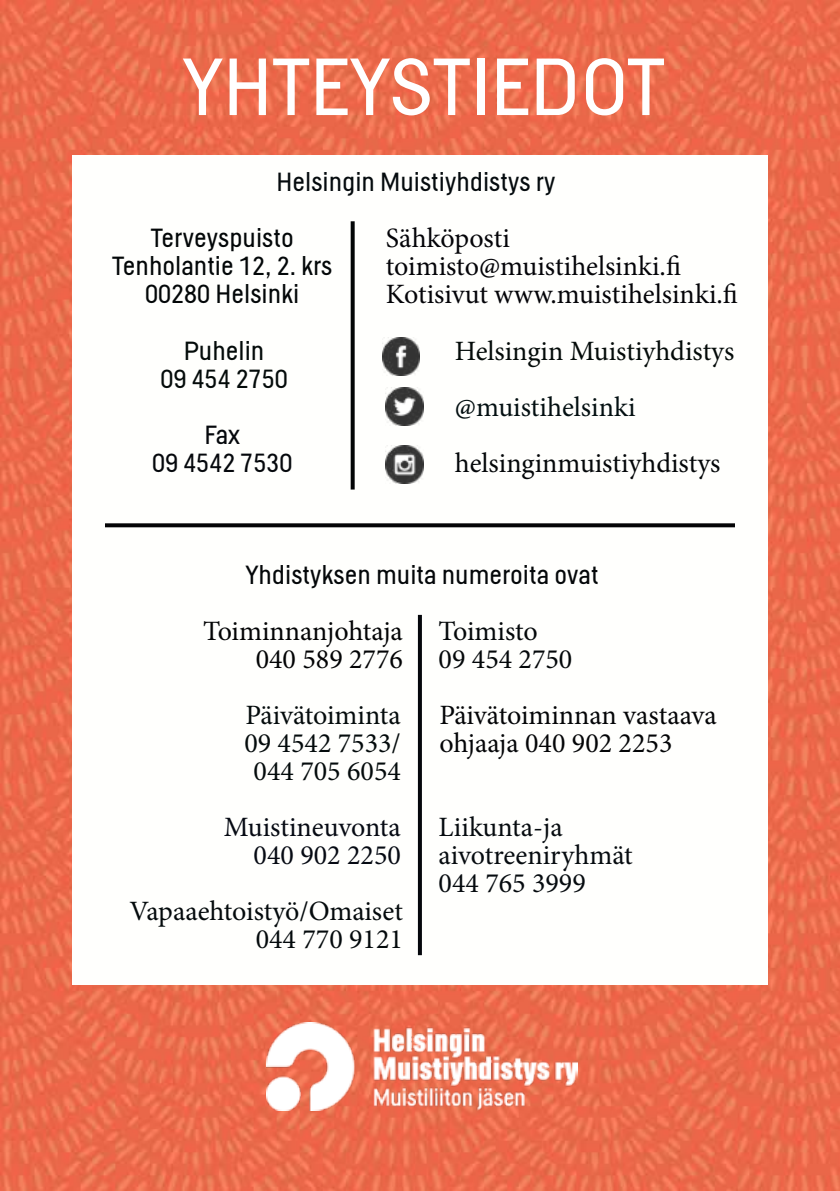
<style>
.page{position:relative;width:840px;height:1191px;background:#fff}
.page>*{position:absolute;margin:0;border:0;box-sizing:border-box;transform-origin:0 0}
.t1{font:80px "Helsinki";color:#fff}
.t2{font:28px/28px "Minion Pro";color:#040408}
.t3{font:28px/28px "Minion Pro";color:#040507}
.t4{font:28px/28px "Minion Pro";color:#060b0f}
.t5{font:28px/28px "Minion Pro";color:#040b0c;text-align:center}
.t6{font:28px/28px "Minion Pro";color:#040a0c;text-align:right}
.t7{font:28px/28px "Minion Pro";color:#030405;text-align:right}
.t8{font:28px/28px "Minion Pro";color:#060a13;text-align:right}
.t9{font:28px "Minion Pro";letter-spacing:-.005em;color:#040b09}
.t10{font:28px "Minion Pro";color:#040709}
.t11{font:28px/28px "Minion Pro";color:#04080a}
.t12{font:28px "Minion Pro";color:#030f11}
.t13{font:26px/28px "Helsinki";color:#030708;text-align:center}
.t14{font:26px "Helsinki";color:#040709}
.t15{font:26px "Helsinki";color:#050b0e}
.t16{font:26px/28px "Helsinki";color:#040b0a;text-align:center}
.t17{font:26px/28px "Helsinki";color:#05080c;text-align:center}
</style>
<div class="page">
<img style="left:0;top:0;width:839px;height:1191px">
<div style="left:72px;top:155px;width:695px;height:830px;background:#fffffd"></div>
<svg style="left:105px;top:523px;width:629px;height:4px;fill:#040406"></svg>
<svg style="left:350px;top:221px;width:4px;height:268px"></svg>
<svg style="left:417px;top:615px;width:4px;height:340px"></svg>
<img style="left:386px;top:446px;width:37px;height:37px">
<img style="left:382px;top:337px;width:38px;height:38px">
<img style="left:386px;top:388px;width:37px;height:37px">
<img style="left:267px;top:1022px;width:309px;height:88px">
<h1 class="t1" style="left:182px;top:38px;width:483px">YHTEYSTIEDOT</h1>
<p class="t15" style="left:276px;top:166px;width:280px">Helsingin Muistiyhdistys ry</p>
<p class="t13" style="left:112px;top:223px;width:221px">Terveyspuisto<br>Tenholantie 12, 2. krs<br>00280 Helsinki</p>
<p class="t16" style="left:160px;top:335px;width:129px">Puhelin<br>09 454 2750</p>
<p class="t17" style="left:152px;top:419px;width:142px">Fax<br>09 4542 7530</p>
<p class="t2" style="left:386px;top:225px;width:353px">Sähköposti toimisto@muistihelsinki.fi<br>Kotisivut www.muistihelsinki.fi</p>
<p class="t9" style="left:454px;top:332px;width:281px">Helsingin Muistiyhdistys</p>
<p class="t12" style="left:454px;top:388px;width:182px">@muistihelsinki</p>
<p class="t10" style="left:454px;top:444px;width:267px">helsinginmuistiyhdistys</p>
<p class="t14" style="left:245px;top:558px;width:354px">Yhdistyksen muita numeroita ovat</p>
<p class="t7" style="left:203px;top:617px;width:201px">Toiminnanjohtaja<br>040 589 2776</p>
<p class="t11" style="left:438px;top:617px;width:135px">Toimisto<br>09 454 2750</p>
<p class="t5" style="left:244px;top:701px;width:158px">Päivätoiminta<br>09 4542 7533/<br>044 705 6054</p>
<p class="t8" style="left:224px;top:813px;width:178px">Muistineuvonta<br>040 902 2250</p>
<p class="t3" style="left:439px;top:701px;width:279px">Päivätoiminnan vastaava ohjaaja 040 902 2253</p>
<p class="t4" style="left:438px;top:813px;width:195px">Liikunta-ja aivotreeniryhmät<br>044 765 3999</p>
<p class="t6" style="left:129px;top:897px;width:275px">Vapaaehtoistyö/Omaiset<br>044 770 9121</p>
</div>
